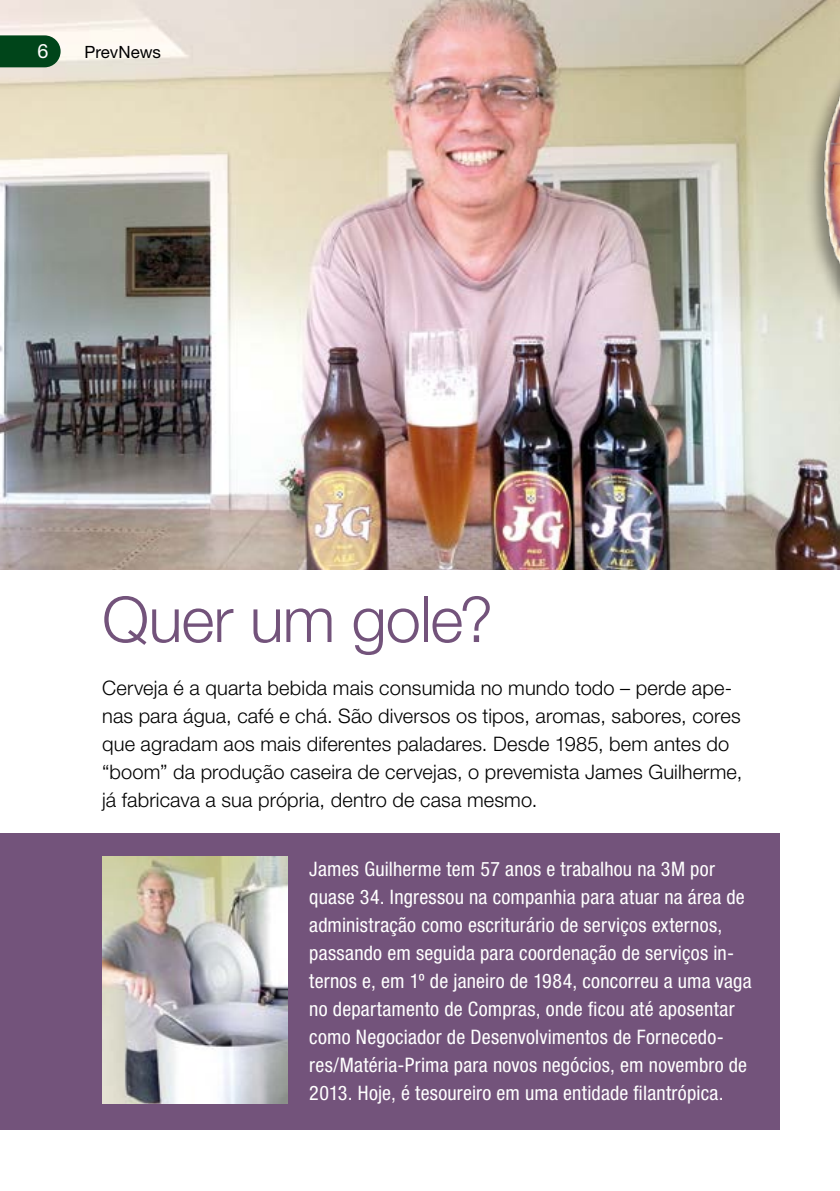
<style>
.page{position:relative;width:840px;height:1191px;background:#fff}
.page>*{position:absolute;margin:0;border:0;box-sizing:border-box;transform-origin:0 0}
.t1{font:300 63.2px "Helvetica Neue LT Std";letter-spacing:-.015em;color:#73537b}
.t2{font:condensed 20px/28px "Helvetica Neue LT Std";letter-spacing:.01em;color:#fff}
.t3{font:300 20px/28px "Helvetica Neue LT Std";letter-spacing:.005em;color:#000}
.t4{font:19.8px "Helvetica Neue LT Std";color:#fff}
.t5{font:17px "Helvetica Neue LT Std";color:#000}
</style>
<div class="page">
<div style="left:0;top:833px;width:779px;height:297px;background:#73537b"></div>
<img style="left:0;top:0;width:839px;height:570px">
<img style="left:102px;top:856px;width:185px;height:247px">
<div style="left:805px;top:31px;width:34px;height:285px;background:#000;opacity:.4"></div>
<img style="left:817px;top:25px;width:22px;height:278px">
<svg style="left:0;top:35px;width:61px;height:32px;background:#125129"></svg>
<p class="t4" style="left:38px;top:40px;width:12px">6</p>
<p class="t5" style="left:85px;top:42px;width:78px">PrevNews</p>
<h1 class="t1" style="left:102px;top:581px;width:392px">Quer um gole?</h1>
<p class="t3" style="left:102px;top:673px;width:641px">Cerveja é a quarta bebida mais consumida no mundo todo – perde ape&shy;nas para água, café e chá. São diversos os tipos, aromas, sabores, cores que agradam aos mais diferentes paladares. Desde 1985, bem antes do “boom” da produção caseira de cervejas, o prevemista James Guilherme, já fabricava a sua própria, dentro de casa mesmo.</p>
<p class="t2" style="left:309px;top:855px;width:443px">James Guilherme tem 57 anos e trabalhou na 3M por quase 34. Ingressou na companhia para atuar na área de administração como escriturário de serviços externos, passando em seguida para coordenação de serviços in&shy;ternos e, em 1º de janeiro de 1984, concorreu a uma vaga no departamento de Compras, onde ficou até aposentar como Negociador de Desenvolvimentos de Fornecedo&shy;res/Matéria-Prima para novos negócios, em novembro de 2013. Hoje, é tesoureiro em uma entidade filantrópica.</p>
</div>
